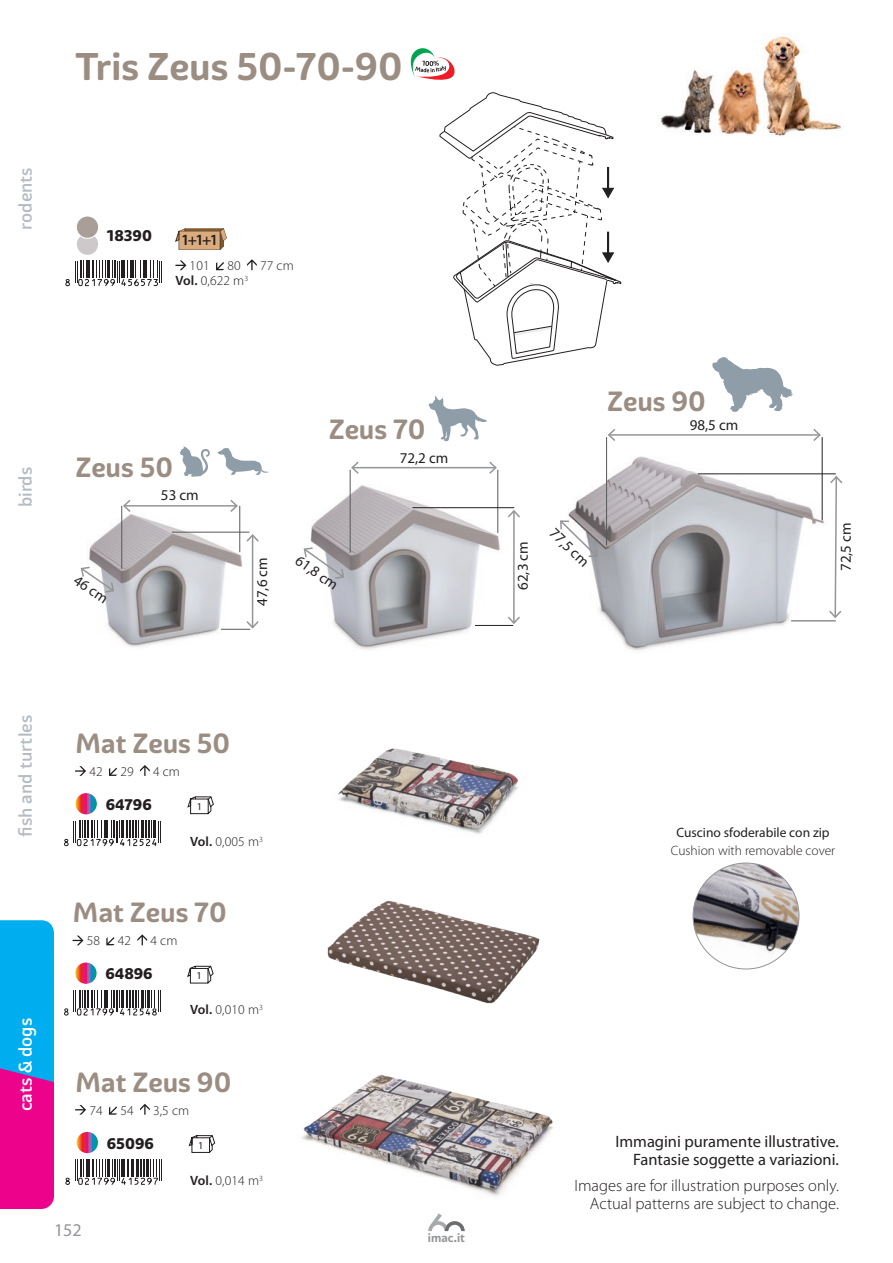
<style>
.page{position:relative;width:893px;height:1263px;background:#fff}
.page>*{position:absolute;margin:0;border:0;box-sizing:border-box;transform-origin:0 0}
.t1{font:700 37.5px "Graviola Soft";color:#9b8d82}
.t2{font:700 27px "Graviola Soft";color:#9b8d82}
.t3{font:500 18px "Graviola Soft";color:#b4bcc3}
.t4{font:500 18px "Graviola Soft";color:#fff}
.t5{font:18px "Myriad Pro";color:#939598}
.t6{font:300 16.5px/18px "Myriad Pro";color:#231f20;text-align:right}
.t7{font:16.5px/18px "Myriad Pro";color:#231f20;text-align:right}
.t8{font:600 15.6px "Myriad Pro";color:#231f20}
.t9{font:15px "Myriad Pro";color:#231f20}
.t10{font:800 15px "Graviola Soft";color:#231f20}
.t11{font:300 13.5px "Myriad Pro";letter-spacing:.01em;color:#231f20}
.t12{font:13.5px "Myriad Pro";color:#231f20}
.t13{font:700 12px "Graviola Soft";color:#939598}
.t14{font:10.5px "Myriad Pro";color:#231f20}
.s1{font-weight:600}
</style>
<div class="page">
<img style="left:718px;top:69px;width:40px;height:66px">
<img style="left:660px;top:70px;width:55px;height:64px">
<img style="left:758px;top:36px;width:84px;height:100px">
<img style="left:310px;top:468px;width:191px;height:182px">
<img style="left:568px;top:445px;width:268px;height:206px">
<img style="left:89px;top:505px;width:154px;height:142px">
<svg style="left:80px;top:566px;width:35px;height:27px"></svg>
<hr style="left:252px;top:535px;width:1px;height:92px;background:#939598">
<svg style="left:246px;top:534px;width:13px;height:9px"></svg>
<hr style="left:124px;top:505px;width:113px;height:2px;background:#939598">
<svg style="left:122px;top:500px;width:10px;height:13px"></svg>
<svg style="left:229px;top:500px;width:10px;height:13px"></svg>
<hr style="left:121px;top:506px;width:1px;height:63px;background:#57585a">
<hr style="left:239px;top:506px;width:1px;height:46px;background:#57585a">
<hr style="left:172px;top:532px;width:77px;height:1px;background:#57585a">
<svg style="left:221px;top:619px;width:38px;height:11px"></svg>
<hr style="left:513px;top:511px;width:2px;height:112px;background:#939598">
<svg style="left:506px;top:615px;width:14px;height:10px"></svg>
<svg style="left:508px;top:510px;width:12px;height:9px"></svg>
<svg style="left:303px;top:546px;width:42px;height:34px"></svg>
<hr style="left:352px;top:467px;width:144px;height:1px;background:#939598">
<svg style="left:350px;top:461px;width:10px;height:14px"></svg>
<svg style="left:488px;top:461px;width:10px;height:14px"></svg>
<hr style="left:350px;top:470px;width:1px;height:83px;background:#57585a">
<hr style="left:498px;top:470px;width:1px;height:63px;background:#57585a">
<hr style="left:412px;top:507px;width:102px;height:1px;background:#231f20">
<hr style="left:475px;top:625px;width:38px;height:1px;background:#231f20">
<svg style="left:828px;top:475px;width:15px;height:144px"></svg>
<svg style="left:560px;top:519px;width:39px;height:39px"></svg>
<hr style="left:609px;top:434px;width:211px;height:2px;background:#939598">
<svg style="left:607px;top:429px;width:10px;height:14px"></svg>
<svg style="left:812px;top:429px;width:10px;height:14px"></svg>
<hr style="left:606px;top:437px;width:1px;height:109px;background:#57585a">
<hr style="left:822px;top:437px;width:1px;height:83px;background:#231f20">
<hr style="left:698px;top:474px;width:138px;height:1px;background:#231f20">
<hr style="left:791px;top:621px;width:45px;height:1px;background:#57585a">
<svg style="left:712px;top:357px;width:81px;height:55px"></svg>
<svg style="left:428px;top:396px;width:59px;height:45px"></svg>
<svg style="left:218px;top:448px;width:50px;height:27px"></svg>
<svg style="left:180px;top:446px;width:30px;height:31px"></svg>
<img style="left:327px;top:900px;width:213px;height:104px">
<img style="left:301px;top:1074px;width:253px;height:122px">
<img style="left:338px;top:748px;width:180px;height:86px">
<svg style="left:410px;top:48px;width:212px;height:318px"></svg>
<svg style="left:75px;top:1105px;width:11px;height:10px"></svg>
<svg style="left:109px;top:1106px;width:8px;height:9px"></svg>
<svg style="left:140px;top:1104px;width:10px;height:11px"></svg>
<svg style="left:189px;top:1135px;width:26px;height:18px"></svg>
<svg style="left:77px;top:1132px;width:21px;height:21px"></svg>
<svg style="left:65px;top:1159px;width:97px;height:26px"></svg>
<svg style="left:73px;top:935px;width:10px;height:10px"></svg>
<svg style="left:106px;top:937px;width:9px;height:8px"></svg>
<svg style="left:137px;top:934px;width:10px;height:11px"></svg>
<svg style="left:187px;top:966px;width:27px;height:17px"></svg>
<svg style="left:75px;top:962px;width:22px;height:22px"></svg>
<svg style="left:64px;top:990px;width:97px;height:26px"></svg>
<svg style="left:75px;top:766px;width:11px;height:10px"></svg>
<svg style="left:109px;top:768px;width:8px;height:8px"></svg>
<svg style="left:140px;top:765px;width:10px;height:11px"></svg>
<svg style="left:187px;top:796px;width:27px;height:18px"></svg>
<svg style="left:76px;top:793px;width:21px;height:21px"></svg>
<svg style="left:64px;top:821px;width:97px;height:25px"></svg>
<img style="left:693px;top:863px;width:106px;height:106px;border-radius:53px">
<svg style="left:175px;top:260px;width:11px;height:10px"></svg>
<svg style="left:216px;top:262px;width:8px;height:8px"></svg>
<svg style="left:247px;top:259px;width:10px;height:11px"></svg>
<svg style="left:175px;top:228px;width:52px;height:22px"></svg>
<div style="left:77px;top:234px;width:21px;height:21px;background:#cdc9ca;border-radius:50%"></div>
<div style="left:76px;top:216px;width:23px;height:22px;background:#aa9e98;border-radius:50%"></div>
<div style="left:76px;top:215px;width:23px;height:24px;border:1px solid #fff;border-radius:50%"></div>
<svg style="left:65px;top:261px;width:97px;height:25px"></svg>
<svg style="left:0;top:920px;width:54px;height:289px;background:#6e5ec1"></svg>
<svg style="left:428px;top:1213px;width:37px;height:18px"></svg>
<h3 class="t3" style="left:14px;top:230px;width:64px;rotate:-90deg">rodents</h3>
<h1 class="t1" style="left:75px;top:43px;width:329px">Tris Zeus 50-70-90</h1>
<p class="t10" style="left:107px;top:226px;width:47px">18390</p>
<p class="t8" style="left:181px;top:230px;width:38px">1+1+1</p>
<p class="t11" style="left:190px;top:258px;width:22px">101</p>
<p class="t11" style="left:227px;top:258px;width:15px">80</p>
<p class="t11" style="left:260px;top:258px;width:35px">77 cm</p>
<p class="t11" style="left:175px;top:273px;width:74px"><span class="s1">Vol.</span> 0,622 m<sup>3</sup></p>
<h3 class="t3" style="left:14px;top:507px;width:42px;rotate:-90deg">birds</h3>
<h2 class="t2" style="left:329px;top:413px;width:98px">Zeus 70</h2>
<h2 class="t2" style="left:75px;top:450px;width:99px">Zeus 50</h2>
<p class="t9" style="left:400px;top:448px;width:50px">72,2 cm</p>
<p class="t9" style="left:80px;top:571px;width:39px;rotate:34deg">46 cm</p>
<p class="t9" style="left:161px;top:485px;width:39px">53 cm</p>
<p class="t9" style="left:253px;top:606px;width:50px;rotate:-90deg">47,6 cm</p>
<p class="t9" style="left:302px;top:551px;width:50px;rotate:35deg">61,8 cm</p>
<h3 class="t3" style="left:14px;top:837px;width:123px;rotate:-90deg">fish and turtles</h3>
<h2 class="t2" style="left:75px;top:726px;width:157px">Mat Zeus 50</h2>
<p class="t11" style="left:89px;top:764px;width:15px">42</p>
<p class="t11" style="left:120px;top:764px;width:15px">29</p>
<p class="t11" style="left:153px;top:764px;width:29px">4 cm</p>
<p class="t10" style="left:106px;top:795px;width:48px">64796</p>
<p class="t14" style="left:197px;top:800px;width:7px">1</p>
<p class="t11" style="left:190px;top:834px;width:74px"><span class="s1">Vol.</span> 0,005 m<sup>3</sup></p>
<h3 class="t4" style="left:14px;top:1111px;width:95px;rotate:-90deg">cats &amp; dogs</h3>
<h2 class="t2" style="left:73px;top:895px;width:156px">Mat Zeus 70</h2>
<p class="t11" style="left:87px;top:933px;width:15px">58</p>
<p class="t11" style="left:118px;top:933px;width:15px">42</p>
<p class="t11" style="left:150px;top:933px;width:29px">4 cm</p>
<p class="t10" style="left:105px;top:964px;width:49px">64896</p>
<p class="t14" style="left:197px;top:969px;width:7px">1</p>
<p class="t11" style="left:190px;top:1002px;width:74px"><span class="s1">Vol.</span> 0,010 m<sup>3</sup></p>
<h2 class="t2" style="left:75px;top:1065px;width:158px">Mat Zeus 90</h2>
<p class="t11" style="left:89px;top:1103px;width:15px">74</p>
<p class="t11" style="left:120px;top:1103px;width:15px">54</p>
<p class="t11" style="left:153px;top:1103px;width:38px">3,5 cm</p>
<p class="t10" style="left:107px;top:1133px;width:49px">65096</p>
<p class="t14" style="left:198px;top:1139px;width:7px">1</p>
<h3 class="t5" style="left:54px;top:1219px;width:29px">152</h3>
<p class="t11" style="left:190px;top:1173px;width:74px"><span class="s1">Vol.</span> 0,014 m<sup>3</sup></p>
<p class="t13" style="left:428px;top:1230px;width:39px">imac.it</p>
<h2 class="t2" style="left:607px;top:385px;width:100px">Zeus 90</h2>
<p class="t9" style="left:690px;top:416px;width:50px">98,5 cm</p>
<p class="t9" style="left:514px;top:590px;width:50px;rotate:-90deg">62,3 cm</p>
<p class="t9" style="left:558px;top:524px;width:50px;rotate:44deg">77,5 cm</p>
<p class="t9" style="left:836px;top:571px;width:50px;rotate:-90deg">72,5 cm</p>
<p class="t12" style="left:676px;top:824px;width:155px">Cuscino sfoderabile con zip</p>
<p class="t11" style="left:671px;top:842px;width:166px">Cushion with removable cover</p>
<p class="t7" style="left:615px;top:1133px;width:225px">Immagini puramente illustrative.<br>Fantasie soggette a variazioni.</p>
<p class="t6" style="left:574px;top:1177px;width:266px">Images are for illustration purposes only.<br>Actual patterns are subject to change.</p>
</div>
